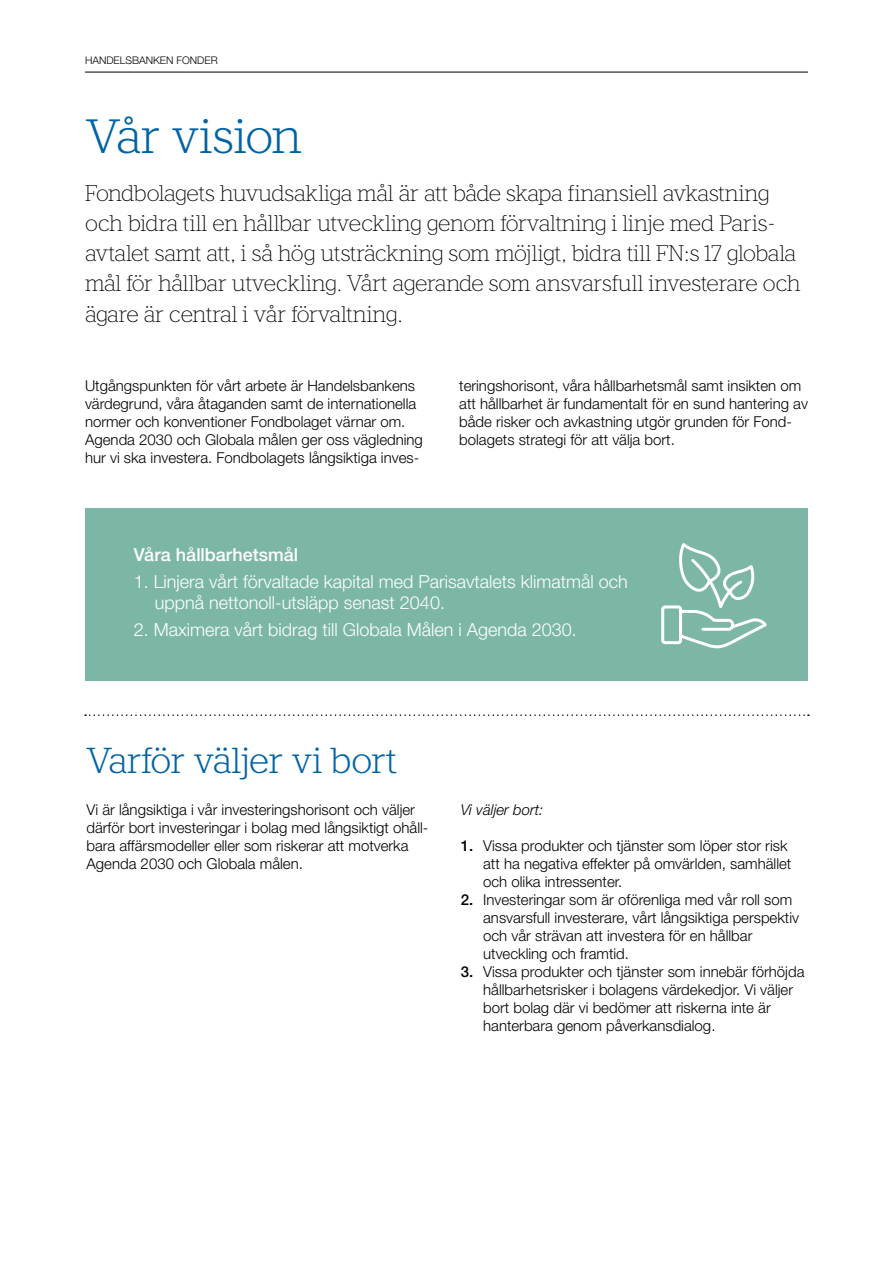
<style>
.page{position:relative;width:893px;height:1263px;background:#fff}
.page>*{position:absolute;margin:0;border:0;box-sizing:border-box;transform-origin:0 0}
.t1{font:300 48px "Handelsbanken Slabserif";color:#0063a5}
.t2{font:300 36px "Handelsbanken Slabserif";letter-spacing:-.02em;color:#0063a5}
.t3{font:100 22.5px/30.3px "Handelsbanken Slabserif";letter-spacing:-.02em;color:#000}
.t4{font:300 18px/21px "Helvetica Neue LT Pro";color:#fff}
.t5{font:500 18px "Helvetica Neue LT Pro";color:#fff}
.t6{font:300 15px/18px "Helvetica Neue LT Pro";color:#000}
.t7{font:italic 300 15px "Helvetica Neue LT Pro";color:#000}
.t8{font:300 10.5px "Helvetica Neue LT Pro";color:#000}
.s1{font-weight:500}
</style>
<div class="page">
<hr style="left:85px;top:72px;width:723px;height:1px;background:#000">
<div style="left:85px;top:508px;width:723px;height:173px;background:#7cb6a7"></div>
<svg style="left:661px;top:543px;width:106px;height:106px"></svg>
<svg style="left:85px;top:714px;width:724px;height:2px"></svg>
<p class="t8" style="left:85px;top:54px;width:134px">HANDELSBANKEN FONDER</p>
<h1 class="t1" style="left:85px;top:108px;width:219px">Vår vision</h1>
<p class="t3" style="left:85px;top:177px;width:717px">Fondbolagets huvudsakliga mål är att både skapa finansiell avkastning och bidra till en hållbar utveckling genom förvaltning i linje med Paris&shy;avtalet samt att, i så hög utsträckning som möjligt, bidra till FN:s 17 globala mål för hållbar utveckling. Vårt agerande som ansvarsfull investerare och ägare är central i vår förvaltning.</p>
<p class="t6" style="left:85px;top:376px;width:339px">Utgångspunkten för vårt arbete är Handelsbankens värdegrund, våra åtaganden samt de internationella normer och konventioner Fondbolaget värnar om.<br>Agenda 2030 och Globala målen ger oss vägledning hur vi ska investera. Fondbolagets långsiktiga inves-</p>
<p class="t6" style="left:459px;top:376px;width:350px">teringshorisont, våra hållbarhetsmål samt insikten om att hållbarhet är fundamentalt för en sund hantering av både risker och avkastning utgör grunden för Fond&shy;bolagets strategi för att välja bort.</p>
<p class="t5" style="left:134px;top:544px;width:166px">Våra hållbarhetsmål</p>
<p class="t4" style="left:155px;top:571px;width:474px;text-indent:-21px">1. Linjera vårt förvaltade kapital med Parisavtalets klimatmål och uppnå nettonoll-utsläpp senast 2040.</p>
<p class="t4" style="left:134px;top:619px;width:444px">2. Maximera vårt bidrag till Globala Målen i Agenda 2030.</p>
<h2 class="t2" style="left:86px;top:739px;width:313px">Varför väljer vi bort</h2>
<p class="t6" style="left:86px;top:801px;width:344px">Vi är långsiktiga i vår investeringshorisont och väljer därför bort investeringar i bolag med långsiktigt ohåll&shy;bara affärsmodeller eller som riskerar att motverka Agenda 2030 och Globala målen.</p>
<p class="t7" style="left:461px;top:801px;width:84px">Vi väljer bort:</p>
<p class="t6" style="left:483px;top:837px;width:310px;text-indent:-22px"><span class="s1">1.</span> Vissa produkter och tjänster som löper stor risk att ha negativa effekter på omvärlden, samhället och olika intressenter.</p>
<p class="t6" style="left:483px;top:891px;width:317px;text-indent:-22px"><span class="s1">2.</span> Investeringar som är oförenliga med vår roll som ansvarsfull investerare, vårt långsiktiga perspektiv och vår strävan att investera för en hållbar utveckling och framtid.</p>
<p class="t6" style="left:483px;top:963px;width:323px;text-indent:-22px"><span class="s1">3.</span> Vissa produkter och tjänster som innebär förhöjda hållbarhetsrisker i bolagens värdekedjor. Vi väljer bort bolag där vi bedömer att riskerna inte är hanterbara genom påverkansdialog.</p>
</div>
